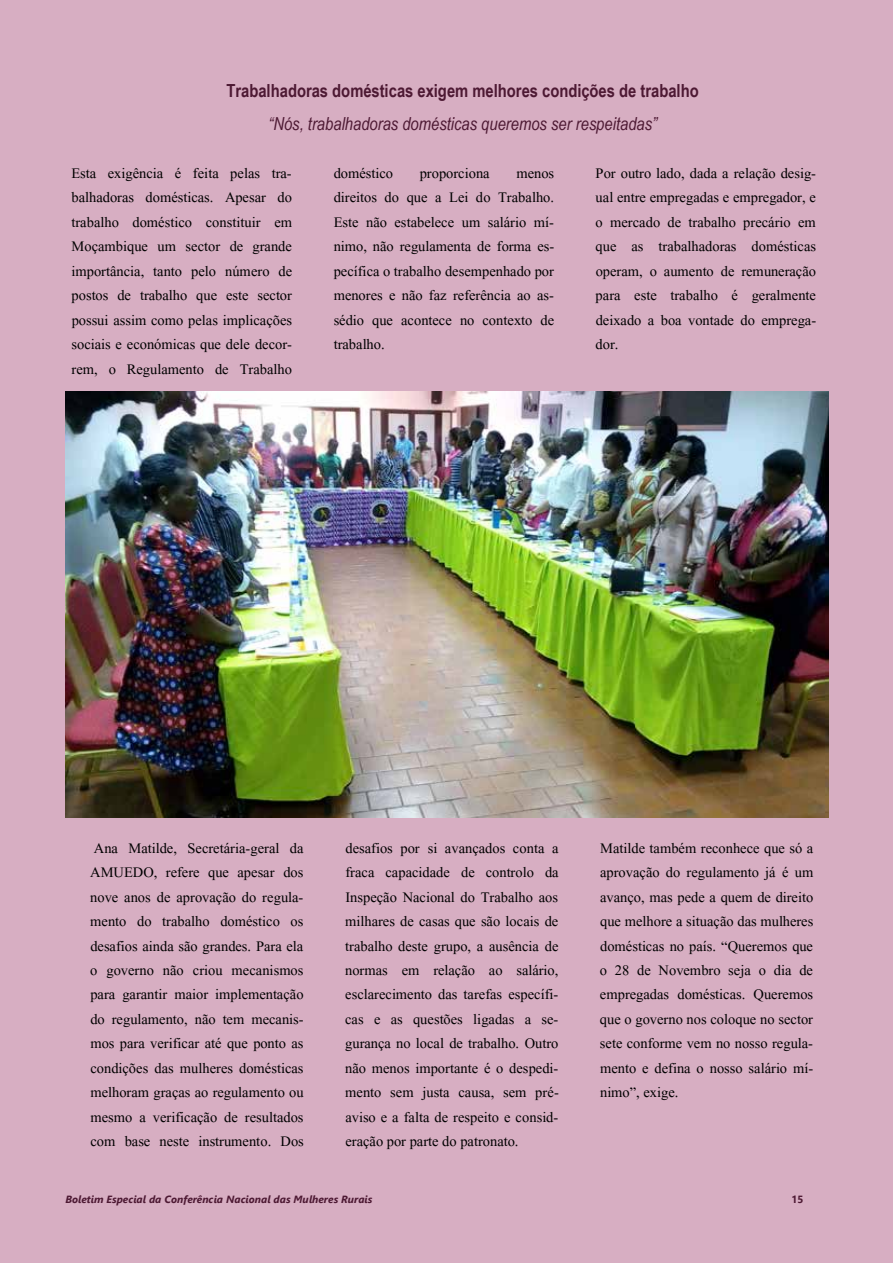
<style>
.page{position:relative;width:893px;height:1263px;background:#d7aec2}
.page>*{position:absolute;margin:0;border:0;box-sizing:border-box;transform-origin:0 0}
.t1{font:18px/24.5px "Aparajita";color:#000;text-align:justify}
.t2{font:700 18px "Arial Narrow";color:#4d1933}
.t3{font:italic 18px "Arial Narrow";color:#4d1933}
.t4{font:italic 700 10.5px "Segoe UI";color:#4d1933}
.t5{font:700 10.5px "Segoe UI";color:#4d1933}
</style>
<div class="page">
<img style="left:65px;top:391px;width:764px;height:426px">
<p class="t2" style="left:226px;top:80px;width:474px">Trabalhadoras domésticas exigem melhores condições de trabalho</p>
<p class="t3" style="left:268px;top:114px;width:390px">“Nós, trabalhadoras domésticas queremos ser respeitadas”</p>
<p class="t1" style="left:71px;top:163px;width:222px">Esta exigência é feita pelas tra&shy;balhadoras domésticas. Apesar do trabalho doméstico constituir em Moçambique um sector de grande importância, tanto pelo número de postos de trabalho que este sector possui assim como pelas implicações sociais e económicas que dele decor&shy;rem, o Regulamento de Trabalho</p>
<p class="t1" style="left:334px;top:163px;width:61px">doméstico</p>
<p class="t1" style="left:420px;top:163px;width:71px">proporciona</p>
<p class="t1" style="left:334px;top:163px;width:222px;text-indent:183px">menos direitos do que a Lei do Trabalho.<br>Este não estabelece um salário mí&shy;nimo, não regulamenta de forma es&shy;pecífica o trabalho desempenhado por menores e não faz referência ao as&shy;sédio que acontece no contexto de trabalho.</p>
<p class="t1" style="left:596px;top:163px;width:222px">Por outro lado, dada a relação desig&shy;ual entre empregadas e empregador, e o mercado de trabalho precário em que as trabalhadoras domésticas operam, o aumento de remuneração para este trabalho é geralmente deixado a boa vontade do emprega&shy;dor.</p>
<p class="t1" style="left:90px;top:837px;width:215px">Ana Matilde, Secretária-geral da AMUEDO, refere que apesar dos nove anos de aprovação do regula&shy;mento do trabalho doméstico os desafios ainda são grandes. Para ela o governo não criou mecanismos para garantir maior implementação do regulamento, não tem mecanis&shy;mos para verificar até que ponto as condições das mulheres domésticas melhoram graças ao regulamento ou mesmo a verificação de resultados com base neste instrumento. Dos</p>
<p class="t1" style="left:345px;top:837px;width:215px">desafios por si avançados conta a fraca capacidade de controlo da Inspeção Nacional do Trabalho aos milhares de casas que são locais de trabalho deste grupo, a ausência de normas em relação ao salário, esclarecimento das tarefas específi&shy;cas e as questões ligadas a se&shy;gurança no local de trabalho. Outro não menos importante é o despedi&shy;mento sem justa causa, sem pré&shy;aviso e a falta de respeito e consid&shy;eração por parte do patronato.</p>
<p class="t1" style="left:600px;top:837px;width:215px">Matilde também reconhece que só a aprovação do regulamento já é um avanço, mas pede a quem de direito que melhore a situação das mulheres domésticas no país. “Queremos que o 28 de Novembro seja o dia de empregadas domésticas. Queremos que o governo nos coloque no sector sete conforme vem no nosso regula&shy;mento e defina o nosso salário mí&shy;nimo”, exige.</p>
<p class="t4" style="left:65px;top:1189px;width:309px">Boletim Especial da Conferência Nacional das Mulheres Rurais</p>
<p class="t5" style="left:791px;top:1189px;width:13px">15</p>
</div>
